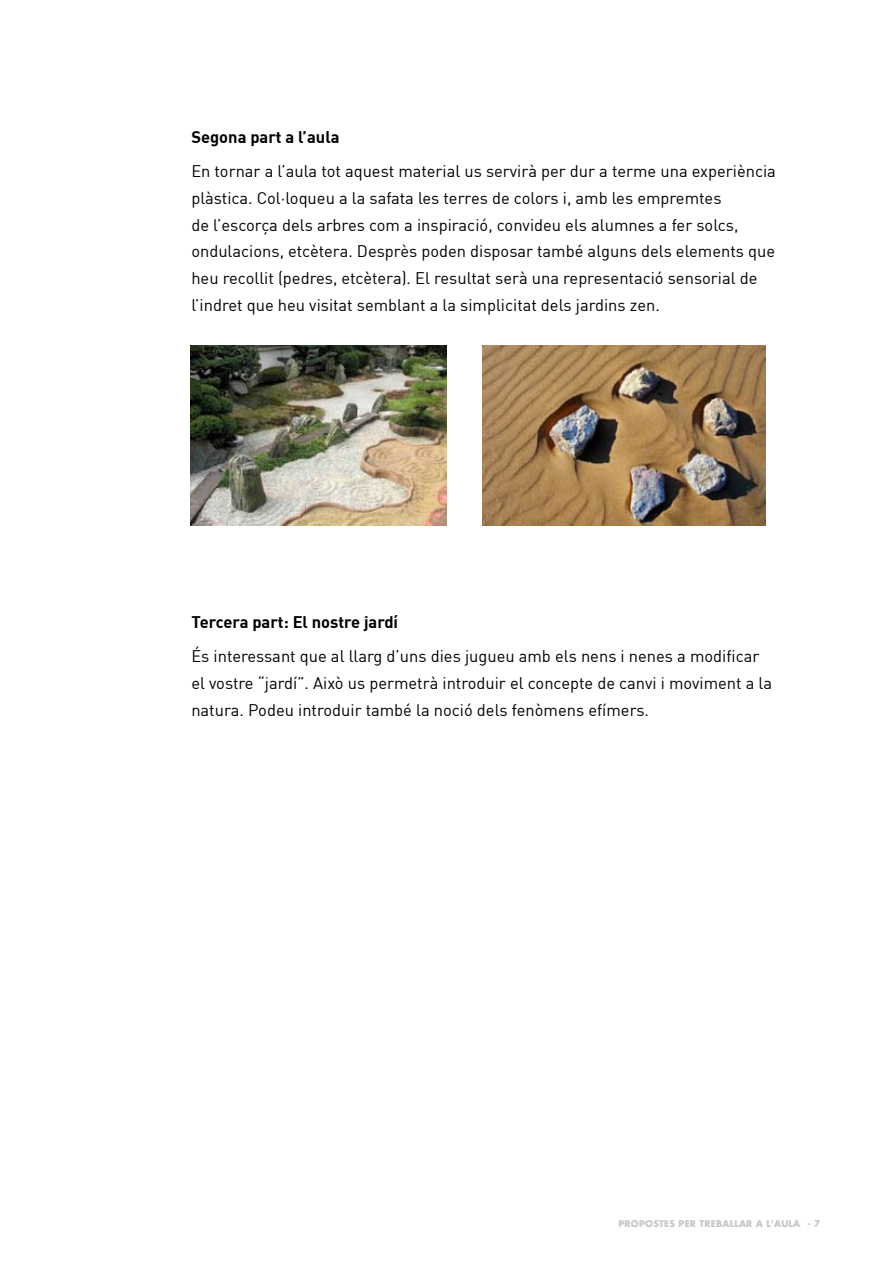
<style>
.page{position:relative;width:893px;height:1263px;background:#fff}
.page>*{position:absolute;margin:0;border:0;box-sizing:border-box;transform-origin:0 0}
.t1{font:16.5px/27px "DIN Regular";color:#000}
.t2{font:16.5px "DIN Bold";color:#000}
.t3{font:700 9px "Futura";letter-spacing:.025em;color:#c5c6c8}
</style>
<div class="page">
<img style="left:482px;top:345px;width:283px;height:180px">
<img style="left:191px;top:345px;width:256px;height:180px">
<p class="t2" style="left:191px;top:126px;width:150px">Segona part a l’aula</p>
<p class="t1" style="left:191px;top:157px;width:586px">En tornar a l’aula tot aquest material us servirà per dur a terme una experiència plàstica. Col·loqueu a la safata les terres de colors i, amb les empremtes<br>de l’escorça dels arbres com a inspiració, convideu els alumnes a fer solcs, ondulacions, etcètera. Desprès poden disposar també alguns dels elements que heu recollit (pedres, etcètera). El resultat serà una representació sensorial de l’indret que heu visitat semblant a la simplicitat dels jardins zen.</p>
<p class="t2" style="left:191px;top:612px;width:208px">Tercera part: El nostre jardí</p>
<p class="t1" style="left:191px;top:642px;width:582px">És interessant que al llarg d’uns dies jugueu amb els nens i nenes a modificar el vostre “jardí”. Això us permetrà introduir el concepte de canvi i moviment a la natura. Podeu introduir també la noció dels fenòmens efímers.</p>
<p class="t3" style="left:618px;top:1217px;width:203px">PROPOSTES PER TREBALLAR A L’AULA - 7</p>
</div>
